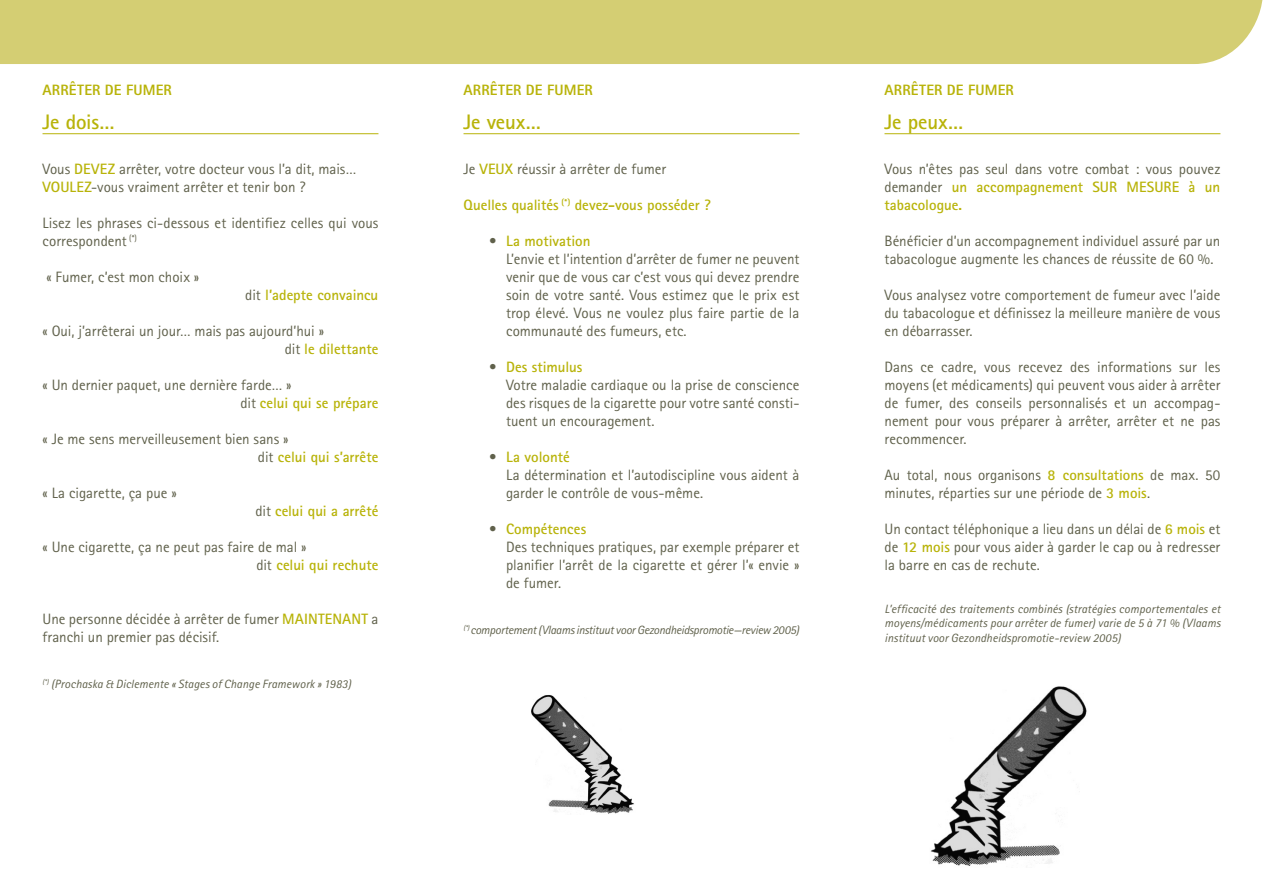
<style>
.page{position:relative;width:1263px;height:893px;background:#fff}
.page>*{position:absolute;margin:0;border:0;box-sizing:border-box;transform-origin:0 0}
.t1{font:700 21px "Rotis Sans Serif Std";letter-spacing:-.005em;color:#b8b309}
.t2{font:15px/18px "Rotis Sans Serif Std";color:#60614b}
.t3{font:700 15px "Rotis Sans Serif Std";color:#b8b309}
.t4{font:800 15px "Rotis Sans Serif Std";letter-spacing:.01em;color:#b8b309}
.t5{font:italic 12px/14.4px "Rotis Sans Serif Std";color:#60614b;text-align:justify}
.t6{font:italic 12px "Rotis Sans Serif Std";letter-spacing:-.025em;color:#60614b}
.s1{font-weight:700;color:#b8b309}
.s2{font-weight:400;color:#60614b}
</style>
<div class="page">
<div style="left:0;top:0;width:1263px;height:64px;background:#d4ce73"></div>
<hr style="left:43px;top:133px;width:335px;height:1px;background:#b8b309">
<hr style="left:463px;top:133px;width:336px;height:1px;background:#b8b309">
<hr style="left:884px;top:133px;width:336px;height:1px;background:#b8b309">
<img style="left:930px;top:686px;width:157px;height:180px">
<img style="left:531px;top:695px;width:103px;height:119px">
<p class="t4" style="left:43px;top:81px;width:131px">ARRÊTER DE FUMER</p>
<h1 class="t1" style="left:43px;top:109px;width:74px">Je dois…</h1>
<p class="t2" style="left:43px;top:159px;width:315px">Vous <span class="s1">DEVEZ</span> arrêter, votre docteur vous l’a dit, mais…<br><span class="s1">VOULEZ</span>-vous vraiment arrêter et tenir bon ?</p>
<p class="t2" style="left:43px;top:213px;width:337px">Lisez les phrases ci-dessous et identifiez celles qui vous correspondent <sup>(*)</sup></p>
<p class="t2" style="left:46px;top:267px;width:154px">« Fumer, c’est mon choix »</p>
<p class="t3" style="left:245px;top:285px;width:135px"><span class="s2">dit</span> l’adepte convaincu</p>
<p class="t2" style="left:285px;top:321px;width:95px;text-indent:-242px">« Oui, j’arrêterai un jour… mais pas aujourd’hui »<br>dit <span class="s1">le dilettante</span></p>
<p class="t2" style="left:240px;top:375px;width:139px;text-indent:-198px">« Un dernier paquet, une dernière farde… »<br>dit <span class="s1">celui qui se prépare</span></p>
<p class="t2" style="left:258px;top:429px;width:122px;text-indent:-215px">« Je me sens merveilleusement bien sans »<br>dit <span class="s1">celui qui s’arrête</span></p>
<p class="t2" style="left:43px;top:483px;width:136px">« La cigarette, ça pue »</p>
<p class="t3" style="left:256px;top:501px;width:124px"><span class="s2">dit</span> celui qui a arrêté</p>
<p class="t2" style="left:256px;top:537px;width:124px;text-indent:-214px">« Une cigarette, ça ne peut pas faire de mal »<br>dit <span class="s1">celui qui rechute</span></p>
<p class="t2" style="left:43px;top:609px;width:337px">Une personne décidée à arrêter de fumer <span class="s1">MAINTENANT</span> a franchi un premier pas décisif.</p>
<p class="t5" style="left:43px;top:677px;width:310px"><sup>(*)</sup> (Prochaska &amp; Diclemente « Stages of Change Framework » 1983)</p>
<p class="t4" style="left:463px;top:81px;width:131px">ARRÊTER DE FUMER</p>
<h1 class="t1" style="left:463px;top:109px;width:79px">Je veux…</h1>
<p class="t2" style="left:463px;top:159px;width:204px">Je <span class="s1">VEUX</span> réussir à arrêter de fumer</p>
<p class="t3" style="left:463px;top:195px;width:249px">Quelles qualités <sup>(*)</sup> devez-vous posséder ?</p>
<p class="t2" style="left:506px;top:231px;width:295px;text-indent:-17px">• <span class="s1">La motivation<br></span>L’envie et l’intention d’arrêter de fumer ne peuvent venir que de vous car c’est vous qui devez prendre soin de votre santé. Vous estimez que le prix est trop élevé. Vous ne voulez plus faire partie de la communauté des fumeurs, etc.</p>
<p class="t2" style="left:506px;top:357px;width:295px;text-indent:-17px">• <span class="s1">Des stimulus<br></span>Votre maladie cardiaque ou la prise de conscience des risques de la cigarette pour votre santé consti&shy;tuent un encouragement.</p>
<p class="t2" style="left:506px;top:447px;width:295px;text-indent:-17px">• <span class="s1">La volonté<br></span>La détermination et l’autodiscipline vous aident à garder le contrôle de vous-même.</p>
<p class="t2" style="left:506px;top:519px;width:295px;text-indent:-17px">• <span class="s1">Compétences<br></span>Des techniques pratiques, par exemple préparer et planifier l’arrêt de la cigarette et gérer l’« envie » de fumer.</p>
<p class="t6" style="left:463px;top:623px;width:337px"><sup>(*)</sup> comportement (Vlaams instituut voor Gezondheidspromotie—review 2005)</p>
<p class="t4" style="left:884px;top:81px;width:131px">ARRÊTER DE FUMER</p>
<h1 class="t1" style="left:884px;top:109px;width:80px">Je peux…</h1>
<p class="t2" style="left:884px;top:159px;width:337px;text-align:justify">Vous n’êtes pas seul dans votre combat : vous pouvez demander <span class="s1">un accompagnement SUR MESURE à un tabacologue.</span></p>
<p class="t2" style="left:884px;top:231px;width:337px">Bénéficier d’un accompagnement individuel assuré par un tabacologue augmente les chances de réussite de 60 %.</p>
<p class="t2" style="left:884px;top:285px;width:337px;text-align:justify">Vous analysez votre comportement de fumeur avec l’aide du tabacologue et définissez la meilleure manière de vous en débarrasser.</p>
<p class="t2" style="left:884px;top:357px;width:337px;text-align:justify">Dans ce cadre, vous recevez des informations sur les moyens (et médicaments) qui peuvent vous aider à arrêter de fumer, des conseils personnalisés et un accompag&shy;nement pour vous préparer à arrêter, arrêter et ne pas recommencer.</p>
<p class="t2" style="left:884px;top:465px;width:337px">Au total, nous organisons <span class="s1">8 consultations</span> de max. 50 minutes, réparties sur une période de <span class="s1">3 mois</span>.</p>
<p class="t2" style="left:884px;top:519px;width:337px;text-align:justify">Un contact téléphonique a lieu dans un délai de <span class="s1">6 mois</span> et de <span class="s1">12 mois</span> pour vous aider à garder le cap ou à redresser la barre en cas de rechute.</p>
<p class="t5" style="left:884px;top:602px;width:337px">L’efficacité des traitements combinés (stratégies comportementales et moyens/médicaments pour arrêter de fumer) varie de 5 à 71 % (Vlaams instituut voor Gezondheidspromotie-review 2005)</p>
</div>
